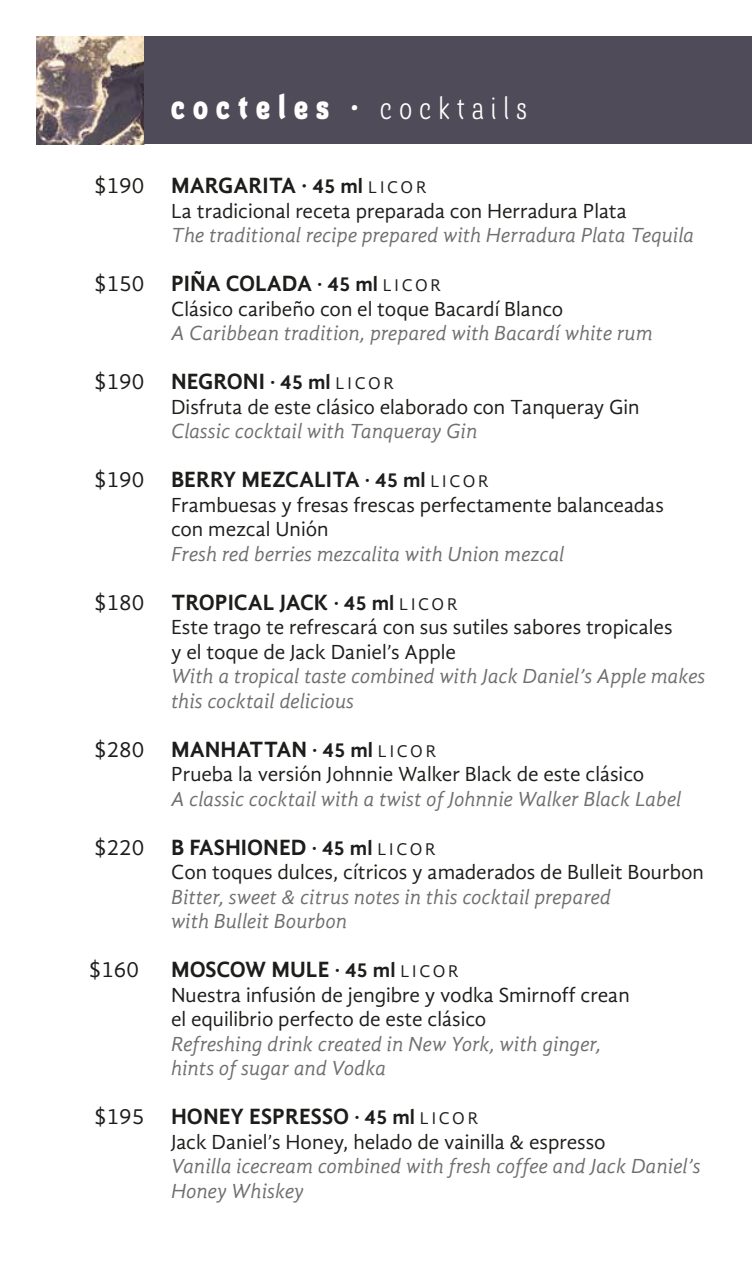
<style>
.page{position:relative;width:752px;height:1270px;background:#fff}
.page>*{position:absolute;margin:0;border:0;box-sizing:border-box;transform-origin:0 0}
.t1{font:35px "Barcis Con Bol";letter-spacing:.22em;color:#fff}
.t2{font:700 22.75px "Gandhi Sans";color:#1d1d1b}
.t3{font:22.75px "Gandhi Sans";color:#1d1d1b}
.t4{font:italic 21px/24.5px "Gandhi Sans";color:#706f6f}
.t5{font:21px/24.5px "Gandhi Sans";color:#1d1d1b}
.s1{font-family:"Barcis Con Boo";font-size:31.5px}
.s2{font-size:21px}
.s3{font-weight:400;font-size:17.5px}
</style>
<div class="page">
<img style="left:37px;top:37px;width:107px;height:107px">
<div style="left:144px;top:37px;width:607px;height:107px;background:#4f4b58"></div>
<p class="t3" style="left:94px;top:173px;width:52px">$190</p>
<p class="t3" style="left:94px;top:271px;width:52px">$150</p>
<p class="t3" style="left:94px;top:369px;width:52px">$190</p>
<p class="t3" style="left:94px;top:467px;width:52px">$190</p>
<p class="t3" style="left:94px;top:589px;width:52px">$180</p>
<p class="t3" style="left:94px;top:736px;width:52px">$280</p>
<p class="t3" style="left:94px;top:834px;width:52px">$220</p>
<p class="t3" style="left:89px;top:957px;width:52px">$160</p>
<p class="t3" style="left:94px;top:1104px;width:52px">$195</p>
<h1 class="t1" style="left:170px;top:86px;width:358px">cocteles · <span class="s1">cocktails</span></h1>
<p class="t2" style="left:171px;top:172px;width:257px">MARGARITA · <span class="s2">45 ml</span> <span class="s3">L I CO R</span></p>
<p class="t5" style="left:171px;top:198px;width:457px">La tradicional receta preparada con Herradura Plata</p>
<p class="t4" style="left:171px;top:223px;width:524px">The traditional recipe prepared with Herradura Plata Tequila</p>
<p class="t2" style="left:171px;top:270px;width:271px">PIÑA COLADA <span class="s2">· 45 ml</span> <span class="s3">L I CO R</span></p>
<p class="t5" style="left:171px;top:296px;width:393px">Clásico caribeño con el toque Bacardí Blanco</p>
<p class="t4" style="left:171px;top:321px;width:483px">A Caribbean tradition, prepared with Bacardí white rum</p>
<p class="t2" style="left:171px;top:368px;width:224px">NEGRONI <span class="s2">· 45 ml</span> <span class="s3">L I CO R</span></p>
<p class="t5" style="left:171px;top:394px;width:469px">Disfruta de este clásico elaborado con Tanqueray Gin</p>
<p class="t4" style="left:171px;top:419px;width:308px">Classic cocktail with Tanqueray Gin</p>
<p class="t2" style="left:171px;top:466px;width:319px">BERRY MEZCALITA <span class="s2">· 45 ml</span> <span class="s3">L I CO R</span></p>
<p class="t5" style="left:171px;top:492px;width:494px">Frambuesas y fresas frescas perfectamente balanceadas con mezcal Unión</p>
<p class="t4" style="left:171px;top:541px;width:394px">Fresh red berries mezcalita with Union mezcal</p>
<p class="t2" style="left:171px;top:589px;width:288px">TROPICAL JACK <span class="s2">· 45 ml</span> <span class="s3">L I CO R</span></p>
<p class="t5" style="left:171px;top:615px;width:502px">Este trago te refrescará con sus sutiles sabores tropicales y el toque de Jack Daniel’s Apple</p>
<p class="t4" style="left:171px;top:664px;width:535px">With a tropical taste combined with Jack Daniel’s Apple makes this cocktail delicious</p>
<p class="t2" style="left:171px;top:736px;width:266px">MANHATTAN <span class="s2">· 45 ml</span> <span class="s3">L I CO R</span></p>
<p class="t5" style="left:171px;top:762px;width:474px">Prueba la versión Johnnie Walker Black de este clásico</p>
<p class="t4" style="left:171px;top:786px;width:511px">A classic cocktail with a twist of Johnnie Walker Black Label</p>
<p class="t2" style="left:171px;top:834px;width:266px">B FASHIONED <span class="s2">· 45 ml</span> <span class="s3">L I CO R</span></p>
<p class="t5" style="left:171px;top:860px;width:534px">Con toques dulces, cítricos y amaderados de Bulleit Bourbon</p>
<p class="t4" style="left:171px;top:884px;width:441px">Bitter, sweet &amp; citrus notes in this cocktail prepared with Bulleit Bourbon</p>
<p class="t2" style="left:171px;top:956px;width:289px">MOSCOW MULE <span class="s2">· 45 ml</span> <span class="s3">L I CO R</span></p>
<p class="t5" style="left:171px;top:982px;width:460px">Nuestra infusión de jengibre y vodka Smirnoff crean el equilibrio perfecto de este clásico</p>
<p class="t4" style="left:171px;top:1031px;width:431px">Refreshing drink created in New York, with ginger, hints of sugar and Vodka</p>
<p class="t2" style="left:171px;top:1103px;width:308px">HONEY ESPRESSO <span class="s2">· 45 ml</span> <span class="s3">L I CO R</span></p>
<p class="t5" style="left:171px;top:1129px;width:436px">Jack Daniel’s Honey, helado de vainilla &amp; espresso</p>
<p class="t4" style="left:171px;top:1154px;width:531px">Vanilla icecream combined with fresh coffee and Jack Daniel’s<br>Honey Whiskey</p>
</div>
